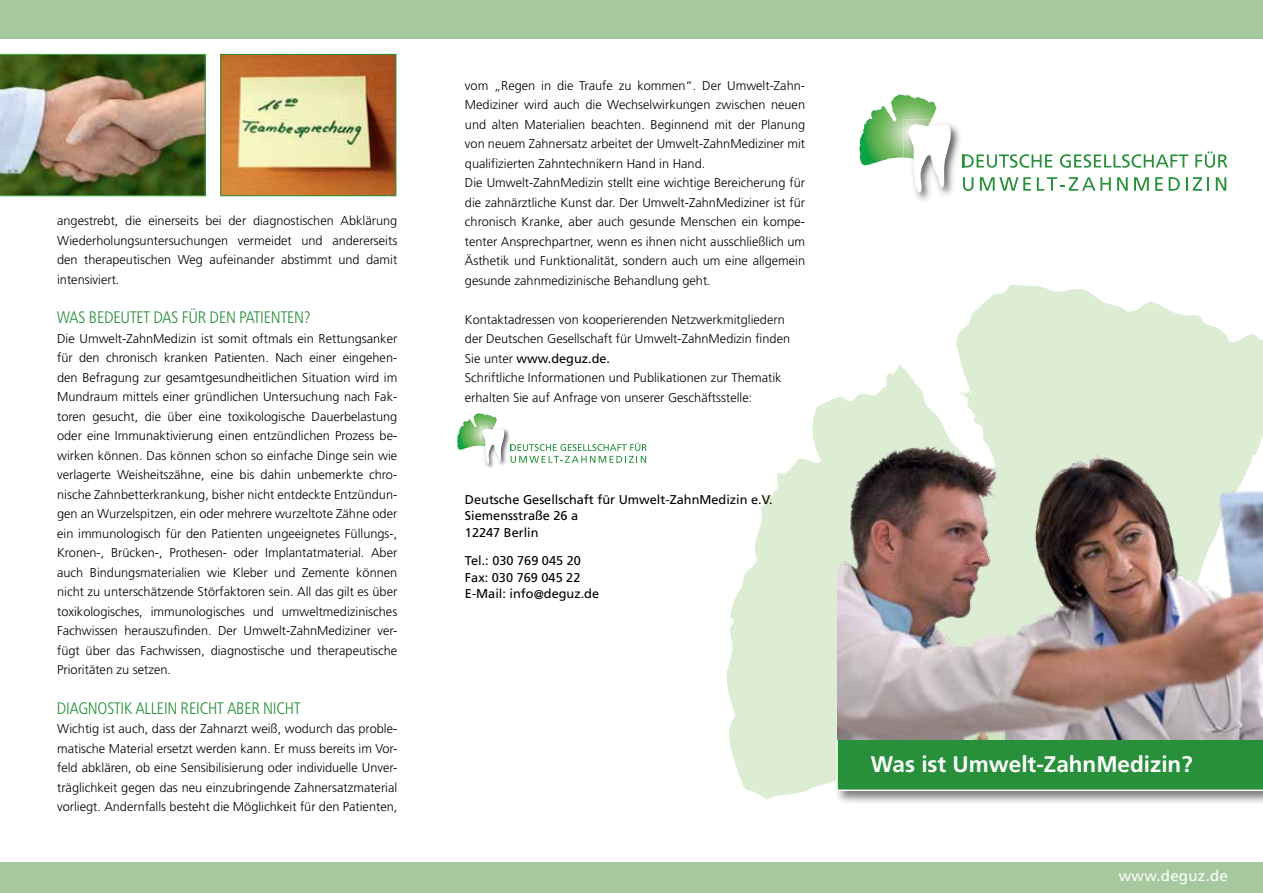
<style>
.page{position:relative;width:1263px;height:893px;background:#fff}
.page>*{position:absolute;margin:0;border:0;box-sizing:border-box;transform-origin:0 0}
.t1{font:700 22.5px "Frutiger";color:#fff}
.t2{font:300 16.5px "Frutiger Condensed BQ";letter-spacing:.025em;color:#28903b}
.t3{font:15px "Frutiger";letter-spacing:.02em;color:#fff}
.t4{font:300 12.75px/19.5px "Frutiger";color:#000;text-align:justify}
.t5{font:12.75px/16.5px "Frutiger";color:#000}
.s1{font-weight:400}
</style>
<div class="page">
<img style="left:486px;top:464px;width:19px;height:4px">
<svg style="left:461px;top:413px;width:186px;height:51px"></svg>
<svg style="left:726px;top:285px;width:537px;height:514px;fill:#dcedd3"></svg>
<div style="left:834px;top:736px;width:429px;height:69px;background:#000;opacity:.5"></div>
<div style="left:836px;top:738px;width:427px;height:53px;background:#28903b"></div>
<div style="left:0;top:0;width:1263px;height:38px;background:#a5c89f"></div>
<div style="left:0;top:863px;width:1263px;height:30px;background:#a5c89f"></div>
<img style="left:222px;top:56px;width:172px;height:138px">
<div style="left:220px;top:54px;width:176px;height:142px;border:1px solid #28903b"></div>
<img style="left:0;top:54px;width:206px;height:142px">
<img style="left:838px;top:420px;width:425px;height:319px">
<svg style="left:1060px;top:154px;width:128px;height:14px"></svg>
<svg style="left:1195px;top:152px;width:32px;height:16px"></svg>
<svg style="left:980px;top:177px;width:51px;height:14px"></svg>
<svg style="left:1037px;top:177px;width:74px;height:14px"></svg>
<svg style="left:1117px;top:177px;width:11px;height:14px"></svg>
<svg style="left:1134px;top:177px;width:15px;height:14px"></svg>
<svg style="left:1155px;top:177px;width:8px;height:14px"></svg>
<svg style="left:1169px;top:177px;width:18px;height:14px"></svg>
<svg style="left:1193px;top:177px;width:16px;height:14px"></svg>
<svg style="left:1216px;top:177px;width:10px;height:14px"></svg>
<img style="left:915px;top:125px;width:48px;height:76px">
<svg style="left:963px;top:154px;width:89px;height:14px"></svg>
<svg style="left:963px;top:177px;width:10px;height:14px"></svg>
<svg style="left:865px;top:95px;width:87px;height:98px"></svg>
<p class="t4" style="left:57px;top:211px;width:342px">angestrebt, die einerseits bei der diagnostischen Abklärung Wiederholungsuntersuchungen vermeidet und andererseits den therapeutischen Weg aufeinander abstimmt und damit intensiviert.</p>
<p class="t2" style="left:57px;top:308px;width:255px">WAS BEDEUTET DAS FÜR DEN PATIENTEN?</p>
<p class="t4" style="left:57px;top:329px;width:342px">Die Umwelt-ZahnMedizin ist somit oftmals ein Rettungsanker für den chronisch kranken Patienten. Nach einer eingehen&shy;den Befragung zur gesamtgesundheitlichen Situation wird im Mundraum mittels einer gründlichen Untersuchung nach Fak&shy;toren gesucht, die über eine toxikologische Dauerbelastung oder eine Immunaktivierung einen entzündlichen Prozess be&shy;wirken können. Das können schon so einfache Dinge sein wie verlagerte Weisheitszähne, eine bis dahin unbemerkte chro&shy;nische Zahnbetterkrankung, bisher nicht entdeckte Entzündun&shy;gen an Wurzelspitzen, ein oder mehrere wurzeltote Zähne oder ein immunologisch für den Patienten ungeeignetes Füllungs-, Kronen-, Brücken-, Prothesen- oder Implantatmaterial. Aber auch Bindungsmaterialien wie Kleber und Zemente können nicht zu unterschätzende Störfaktoren sein. All das gilt es über toxikologisches, immunologisches und umweltmedizinisches Fachwissen herauszufinden. Der Umwelt-ZahnMediziner ver&shy;fügt über das Fachwissen, diagnostische und therapeutische Prioritäten zu setzen.</p>
<p class="t2" style="left:57px;top:698px;width:245px">DIAGNOSTIK ALLEIN REICHT ABER NICHT</p>
<p class="t4" style="left:57px;top:719px;width:342px">Wichtig ist auch, dass der Zahnarzt weiß, wodurch das proble&shy;matische Material ersetzt werden kann. Er muss bereits im Vor&shy;feld abklären, ob eine Sensibilisierung oder individuelle Unver&shy;träglichkeit gegen das neu einzubringende Zahnersatzmaterial vorliegt. Andernfalls besteht die Möglichkeit für den Patienten,</p>
<p class="t4" style="left:465px;top:76px;width:342px;text-align:left">vom „Regen in die Traufe zu kommen“. Der Umwelt-Zahn-Mediziner wird auch die Wechselwirkungen zwischen neuen und alten Materialien beachten. Beginnend mit der Planung von neuem Zahnersatz arbeitet der Umwelt-ZahnMediziner mit qualifizierten Zahntechnikern Hand in Hand.<br>Die Umwelt-ZahnMedizin stellt eine wichtige Bereicherung für die zahnärztliche Kunst dar. Der Umwelt-ZahnMediziner ist für chronisch Kranke, aber auch gesunde Menschen ein kompe&shy;tenter Ansprechpartner, wenn es ihnen nicht ausschließlich um Ästhetik und Funktionalität, sondern auch um eine allgemein gesunde zahnmedizinische Behandlung geht.</p>
<p class="t4" style="left:465px;top:309px;width:327px;text-align:left">Kontaktadressen von kooperierenden Netzwerkmitgliedern der Deutschen Gesellschaft für Umwelt-ZahnMedizin finden Sie unter <span class="s1">www.deguz.de.<br></span>Schriftliche Informationen und Publikationen zur Thematik erhalten Sie auf Anfrage von unserer Geschäftsstelle:</p>
<p class="t5" style="left:465px;top:491px;width:309px">Deutsche Gesellschaft für Umwelt-ZahnMedizin e.V.<br>Siemensstraße 26 a<br>12247 Berlin</p>
<p class="t5" style="left:465px;top:552px;width:136px">Tel.: 030 769 045 20<br>Fax: 030 769 045 22<br>E-Mail: info@deguz.de</p>
<h1 class="t1" style="left:871px;top:751px;width:323px">Was ist Umwelt-ZahnMedizin?</h1>
<p class="t3" style="left:1119px;top:867px;width:111px">www.deguz.de</p>
</div>
